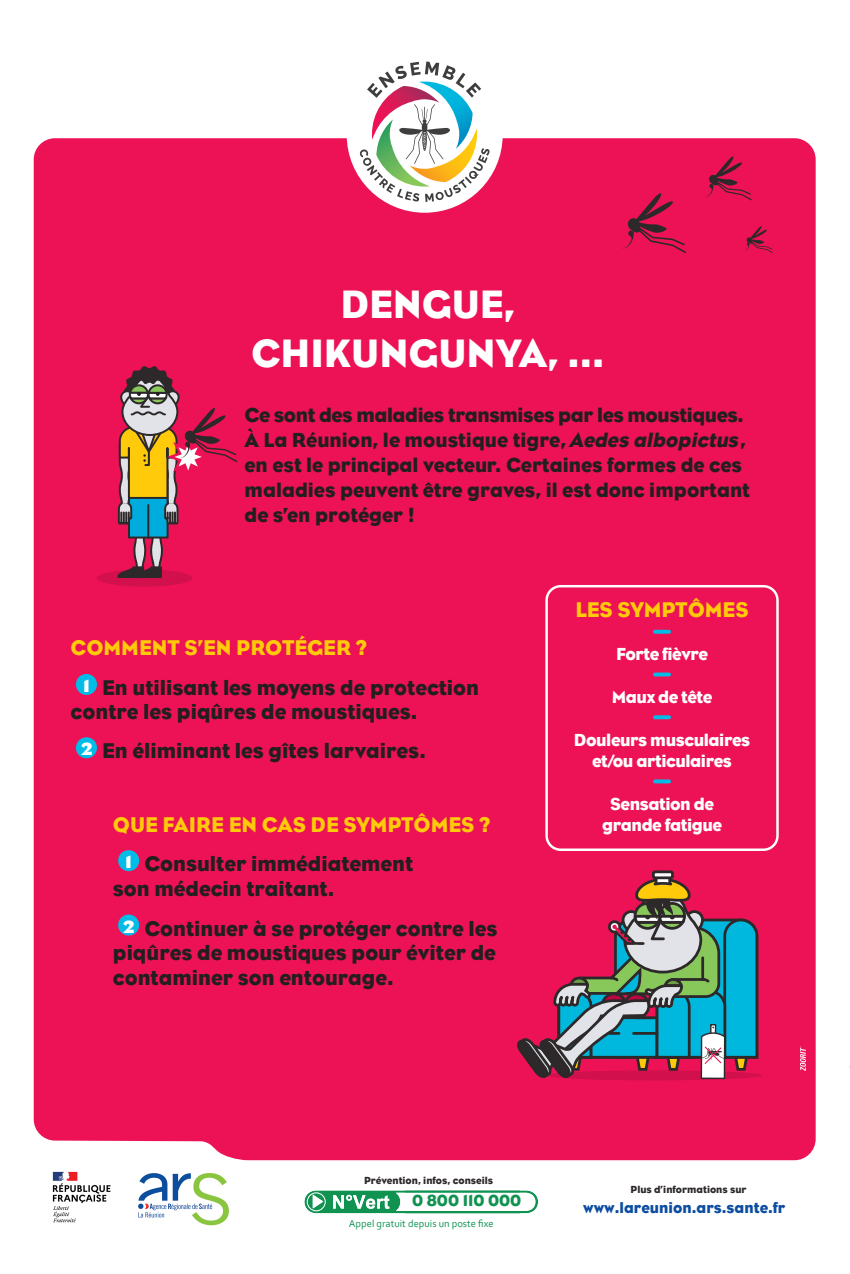
<style>
.page{position:relative;width:850px;height:1274px;background:#fff}
.page>*{position:absolute;margin:0;border:0;box-sizing:border-box;transform-origin:0 0}
.t1{font:40.5px/48.6px "Eagle";color:#fff;text-align:center}
.t2{font:21.75px/39.6px "Eagle";color:#231f20}
.t3{font:21.75px/39.6px "Eagle";color:#feca0a}
.t4{font:20.77px/24.9px "Eagle";color:#231f20}
.t5{font:17.85px/21.4px "Eagle";letter-spacing:-.025em;color:#fff;text-align:center}
.t6{font:16.5px "Eagle";color:#109351}
.t7{font:15.75px "Eagle";color:#0d4da1}
.t8{font:10.5px "Eagle";color:#2d292a}
.t9{font:10.5px "Corbel";color:#109351}
.s1{font-style:italic}
.s2{color:#feca0a}
.s3{font-weight:700;font-size:17.85px;color:#fff}
.s4{color:#231f20}
</style>
<div class="page">
<div style="left:34px;top:138px;width:781px;height:1022px;background:#ed1255"></div>
<div style="left:118px;top:850px;width:21px;height:21px;background:#02bce8;border-radius:50%"></div>
<div style="left:118px;top:914px;width:21px;height:21px;background:#02bce8;border-radius:50%"></div>
<div style="left:76px;top:674px;width:21px;height:21px;background:#02bce8;border-radius:50%"></div>
<div style="left:76px;top:737px;width:21px;height:21px;background:#02bce8;border-radius:50%"></div>
<div style="left:97px;top:569px;width:96px;height:18px;background:#d1104d;border-radius:50%"></div>
<svg style="left:116px;top:366px;width:121px;height:212px;background:#c2495f"></svg>
<svg style="left:517px;top:870px;width:241px;height:210px;background:#94607b"></svg>
<svg style="left:655px;top:630px;width:14px;height:4px"></svg>
<svg style="left:655px;top:672px;width:14px;height:4px"></svg>
<svg style="left:655px;top:715px;width:14px;height:4px"></svg>
<svg style="left:655px;top:779px;width:14px;height:4px"></svg>
<div style="left:545px;top:585px;width:233px;height:266px;border:2px solid #fff;border-radius:14px"></div>
<svg style="left:704px;top:155px;width:47px;height:45px;background:#c5164c"></svg>
<svg style="left:743px;top:225px;width:30px;height:28px"></svg>
<svg style="left:621px;top:192px;width:65px;height:61px;background:#c5164c"></svg>
<div style="left:347px;top:57px;width:155px;height:156px;background:#fff;border-radius:50%"></div>
<svg style="left:360px;top:61px;width:129px;height:141px"></svg>
<img style="left:52px;top:1171px;width:177px;height:55px">
<svg style="left:304px;top:1190px;width:234px;height:24px"></svg>
<svg style="left:800px;top:1046px;width:6px;height:25px"></svg>
<h1 class="t1" style="left:251px;top:280px;width:354px">DENGUE,<br>CHIKUNGUNYA, ...</h1>
<p class="t4" style="left:244px;top:402px;width:507px">Ce sont des maladies transmises par les moustiques.<br>À La Réunion, le moustique tigre, <span class="s1">Aedes albopictus</span>, en est le principal vecteur. Certaines formes de ces maladies peuvent être graves, il est donc important de s’en protéger !</p>
<p class="t2" style="left:83px;top:628px;width:397px;text-indent:-12px"><span class="s2">COMMENT S’EN PROTÉGER ?<br></span><span class="s3">1</span> En utilisant les moyens de protection</p>
<p class="t2" style="left:71px;top:691px;width:357px;text-align:center">contre les piqûres de moustiques.<br><span class="s3">2</span> En éliminant les gîtes larvaires.</p>
<p class="t3" style="left:125px;top:804px;width:366px;text-indent:-12px">QUE FAIRE EN CAS DE SYMPTÔMES ?<br><span class="s3">1</span> <span class="s4">Consulter immédiatement</span></p>
<p class="t2" style="left:123px;top:869px;width:376px;text-indent:-10px">son médecin traitant.<br><span class="s3">2</span> Continuer à se protéger contre les</p>
<p class="t2" style="left:113px;top:940px;width:384px;line-height:24.8px">piqûres de moustiques pour éviter de contaminer son entourage.</p>
<p class="t3" style="left:575px;top:590px;width:175px">LES SYMPTÔMES</p>
<p class="t5" style="left:616px;top:643px;width:94px">Forte fièvre</p>
<p class="t5" style="left:612px;top:686px;width:102px">Maux de tête</p>
<p class="t5" style="left:574px;top:729px;width:178px">Douleurs musculaires et/ou articulaires</p>
<p class="t5" style="left:602px;top:793px;width:121px">Sensation de grande fatigue</p>
<p class="t8" style="left:364px;top:1175px;width:131px">Prévention, infos, conseils</p>
<p class="t9" style="left:349px;top:1217px;width:146px">Appel gratuit depuis un poste fixe</p>
<p class="t6" style="left:412px;top:1191px;width:111px">0 800 110 000</p>
<p class="t8" style="left:630px;top:1183px;width:118px">Plus d’informations sur</p>
<p class="t7" style="left:583px;top:1198px;width:204px">www.lareunion.ars.sante.fr</p>
</div>
